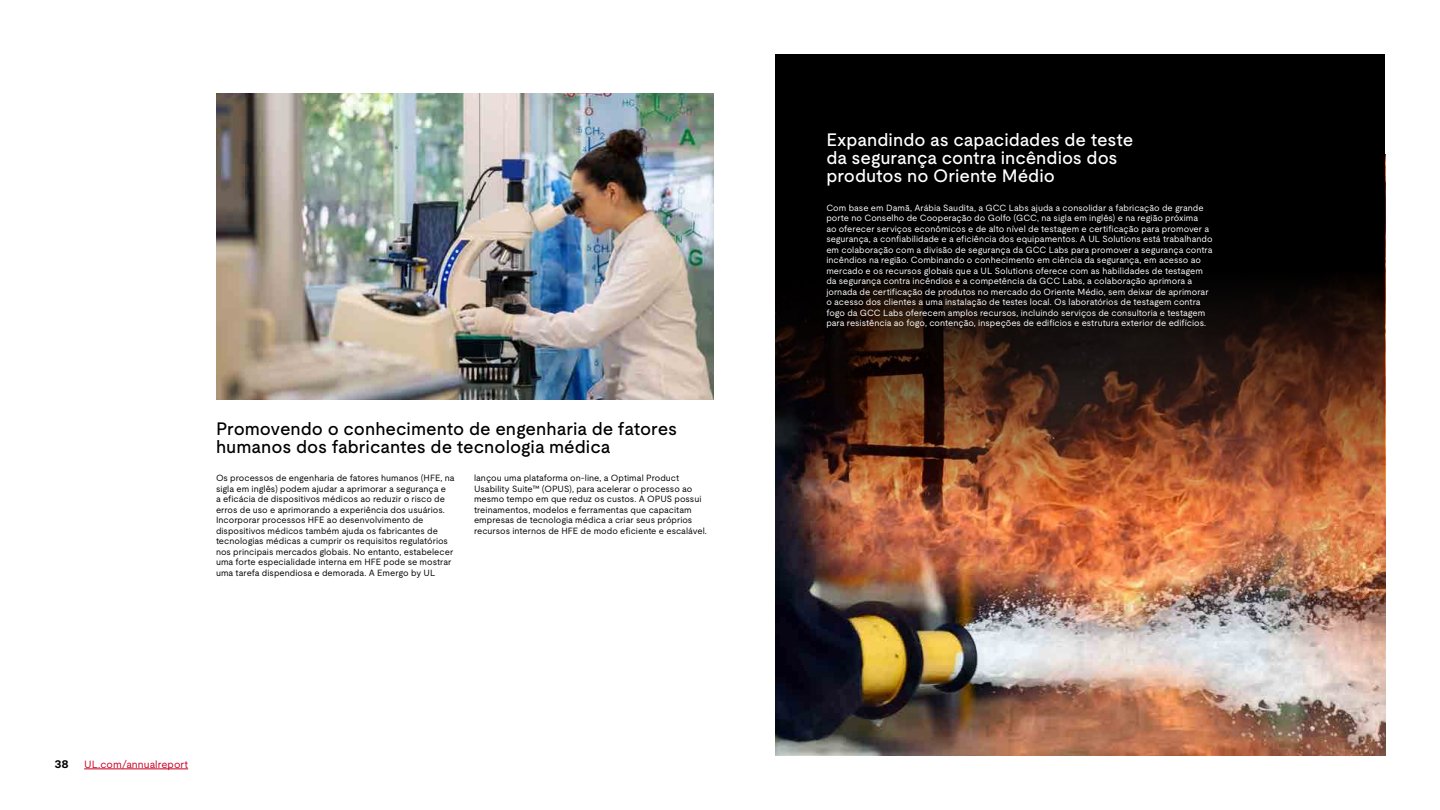
<style>
.page{position:relative;width:1440px;height:810px;background:#fff}
.page>*{position:absolute;margin:0;border:0;box-sizing:border-box;transform-origin:0 0}
.Page_subtitle{font:500 18px/18px "UL Moderat";color:#000}
.Page_subtitle-2{font:500 18px/18px "UL Moderat";color:#fff}
.t1{font:700 12px "UL Moderat";color:#000}
.t2{font:10.5px "UL Moderat";letter-spacing:.005em;color:#ca0123}
.Page_subtitle-3{font:9px/10.5px "UL Moderat";color:#fff}
.Page_subtitle-4{font:9px/10.5px "UL Moderat";color:#000}
</style>
<div class="page">
<img style="left:216px;top:93px;width:498px;height:306px">
<img style="left:775px;top:154px;width:611px;height:601px">
<img style="left:775px;top:54px;width:610px;height:486px">
<hr style="left:84px;top:769px;width:104px;height:1px;background:#ca0123">
<p class="Page_subtitle" style="left:216px;top:419px;width:463px">Promovendo o conhecimento de engenharia de fatores humanos dos fabricantes de tecnologia médica</p>
<p class="Page_subtitle-4" style="left:216px;top:472px;width:240px">Os processos de engenharia de fatores humanos (HFE, na sigla em inglês) podem ajudar a aprimorar a segurança e<br>a eficácia de dispositivos médicos ao reduzir o risco de erros de uso e aprimorando a experiência dos usuários.<br>Incorporar processos HFE ao desenvolvimento de dispositivos médicos também ajuda os fabricantes de tecnologias médicas a cumprir os requisitos regulatórios nos principais mercados globais. No entanto, estabelecer uma forte especialidade interna em HFE pode se mostrar uma tarefa dispendiosa e demorada. A Emergo by UL</p>
<p class="Page_subtitle-4" style="left:474px;top:472px;width:234px">lançou uma plataforma on-line, a Optimal Product Usability Suite™ (OPUS), para acelerar o processo ao mesmo tempo em que reduz os custos. A OPUS possui treinamentos, modelos e ferramentas que capacitam empresas de tecnologia médica a criar seus próprios recursos internos de HFE de modo eficiente e escalável.</p>
<h2 class="t1" style="left:54px;top:755px;width:16px">38</h2>
<p class="t2" style="left:84px;top:756px;width:105px">UL.com/annualreport</p>
<p class="Page_subtitle-2" style="left:826px;top:130px;width:309px">Expandindo as capacidades de teste da segurança contra incêndios dos produtos no Oriente Médio</p>
<p class="Page_subtitle-3" style="left:826px;top:202px;width:388px">Com base em Damã, Arábia Saudita, a GCC Labs ajuda a consolidar a fabricação de grande porte no Conselho de Cooperação do Golfo (GCC, na sigla em inglês) e na região próxima<br>ao oferecer serviços econômicos e de alto nível de testagem e certificação para promover a segurança, a confiabilidade e a eficiência dos equipamentos. A UL Solutions está trabalhando em colaboração com a divisão de segurança da GCC Labs para promover a segurança contra incêndios na região. Combinando o conhecimento em ciência da segurança, em acesso ao mercado e os recursos globais que a UL Solutions oferece com as habilidades de testagem da segurança contra incêndios e a competência da GCC Labs, a colaboração aprimora a jornada de certificação de produtos no mercado do Oriente Médio, sem deixar de aprimorar o acesso dos clientes a uma instalação de testes local. Os laboratórios de testagem contra fogo da GCC Labs oferecem amplos recursos, incluindo serviços de consultoria e testagem para resistência ao fogo, contenção, inspeções de edifícios e estrutura exterior de edifícios.</p>
</div>
